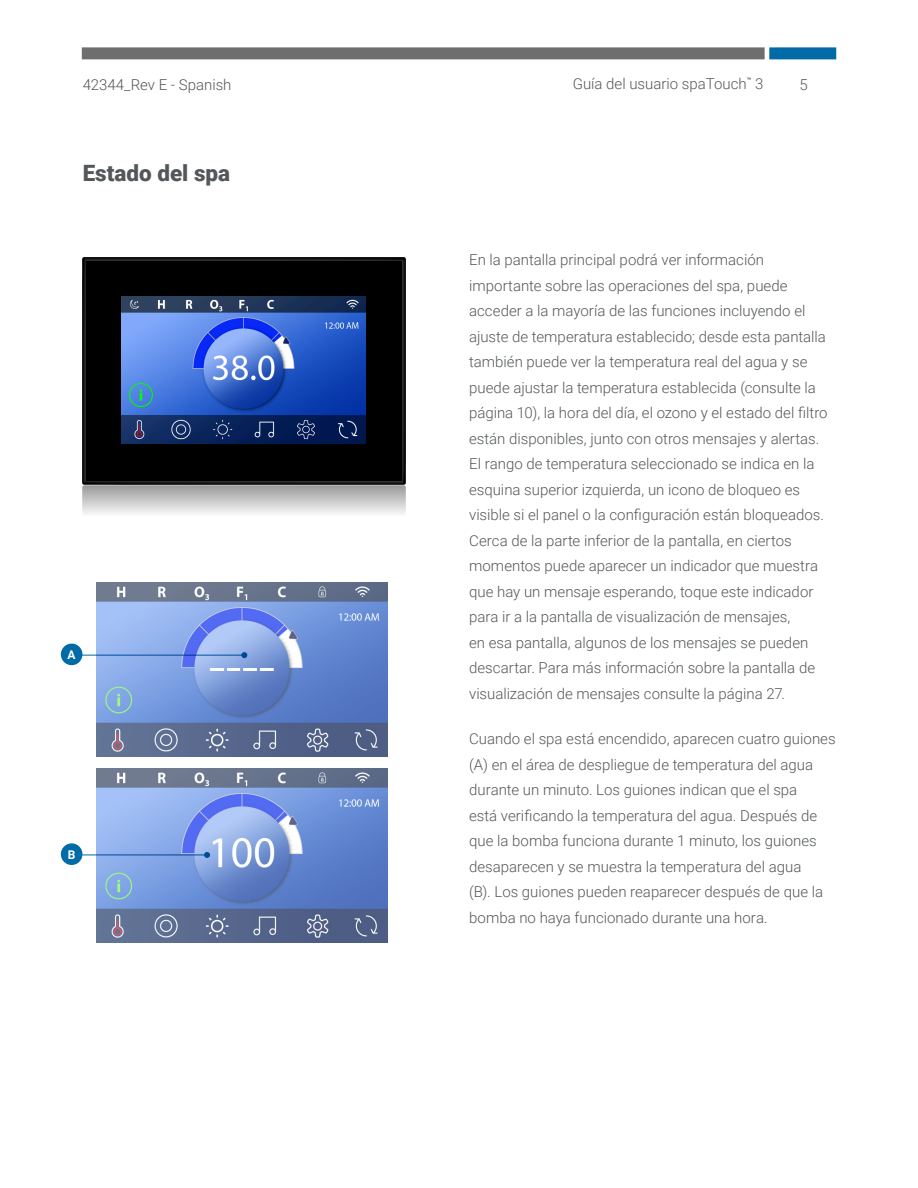
<style>
.page{position:relative;width:918px;height:1188px;background:#fff}
.page>*{position:absolute;margin:0;border:0;box-sizing:border-box;transform-origin:0 0}
.t1{font:900 22.5px "Roboto";color:#54575a}
.t2{font:300 15px/25.5px "Roboto";color:#54575a}
.t3{font:700 12px "Roboto";color:#fff}
</style>
<div class="page">
<img style="left:97px;top:583px;width:290px;height:174px">
<div style="left:769px;top:47px;width:67px;height:12px;background:#006ba7"></div>
<div style="left:82px;top:47px;width:683px;height:12px;background:#6e6e6e"></div>
<svg style="left:82px;top:485px;width:324px;height:29px;background:#c6c6c6"></svg>
<div style="left:86px;top:261px;width:316px;height:219px;background:#000"></div>
<img style="left:121px;top:297px;width:245px;height:146px">
<hr style="left:69px;top:655px;width:175px;height:1px;background:#006ba7">
<svg style="left:241px;top:652px;width:6px;height:6px"></svg>
<div style="left:61px;top:644px;width:21px;height:21px;background:#006ba7;border-radius:50%"></div>
<img style="left:97px;top:769px;width:290px;height:174px">
<hr style="left:69px;top:855px;width:138px;height:1px;background:#006ba7">
<svg style="left:204px;top:852px;width:6px;height:6px"></svg>
<div style="left:61px;top:843px;width:21px;height:22px;background:#006ba7;border-radius:50%"></div>
<p class="t2" style="left:573px;top:71px;width:192px">Guía del usuario spaTouch<sup>™</sup> 3</p>
<p class="t2" style="left:83px;top:71px;width:150px">42344_Rev E - Spanish</p>
<p class="t2" style="left:799px;top:71px;width:10px">5</p>
<p class="t1" style="left:83px;top:157px;width:149px">Estado del spa</p>
<p class="t3" style="left:68px;top:646px;width:10px">A</p>
<p class="t3" style="left:68px;top:846px;width:9px">B</p>
<p class="t2" style="left:469px;top:247px;width:360px">En la pantalla principal podrá ver información importante sobre las operaciones del spa, puede acceder a la mayoría de las funciones incluyendo el ajuste de temperatura establecido; desde esta pantalla también puede ver la temperatura real del agua y se puede ajustar la temperatura establecida (consulte la página 10), la hora del día, el ozono y el estado del filtro están disponibles, junto con otros mensajes y alertas.<br>El rango de temperatura seleccionado se indica en la esquina superior izquierda, un icono de bloqueo es visible si el panel o la configuración están bloqueados.<br>Cerca de la parte inferior de la pantalla, en ciertos momentos puede aparecer un indicador que muestra que hay un mensaje esperando, toque este indicador para ir a la pantalla de visualización de mensajes,<br>en esa pantalla, algunos de los mensajes se pueden descartar. Para más información sobre la pantalla de visualización de mensajes consulte la página 27.</p>
<p class="t2" style="left:469px;top:726px;width:368px">Cuando el spa está encendido, aparecen cuatro guiones (A) en el área de despliegue de temperatura del agua durante un minuto. Los guiones indican que el spa<br>está verificando la temperatura del agua. Después de que la bomba funciona durante 1 minuto, los guiones desaparecen y se muestra la temperatura del agua<br>(B). Los guiones pueden reaparecer después de que la bomba no haya funcionado durante una hora.</p>
</div>
